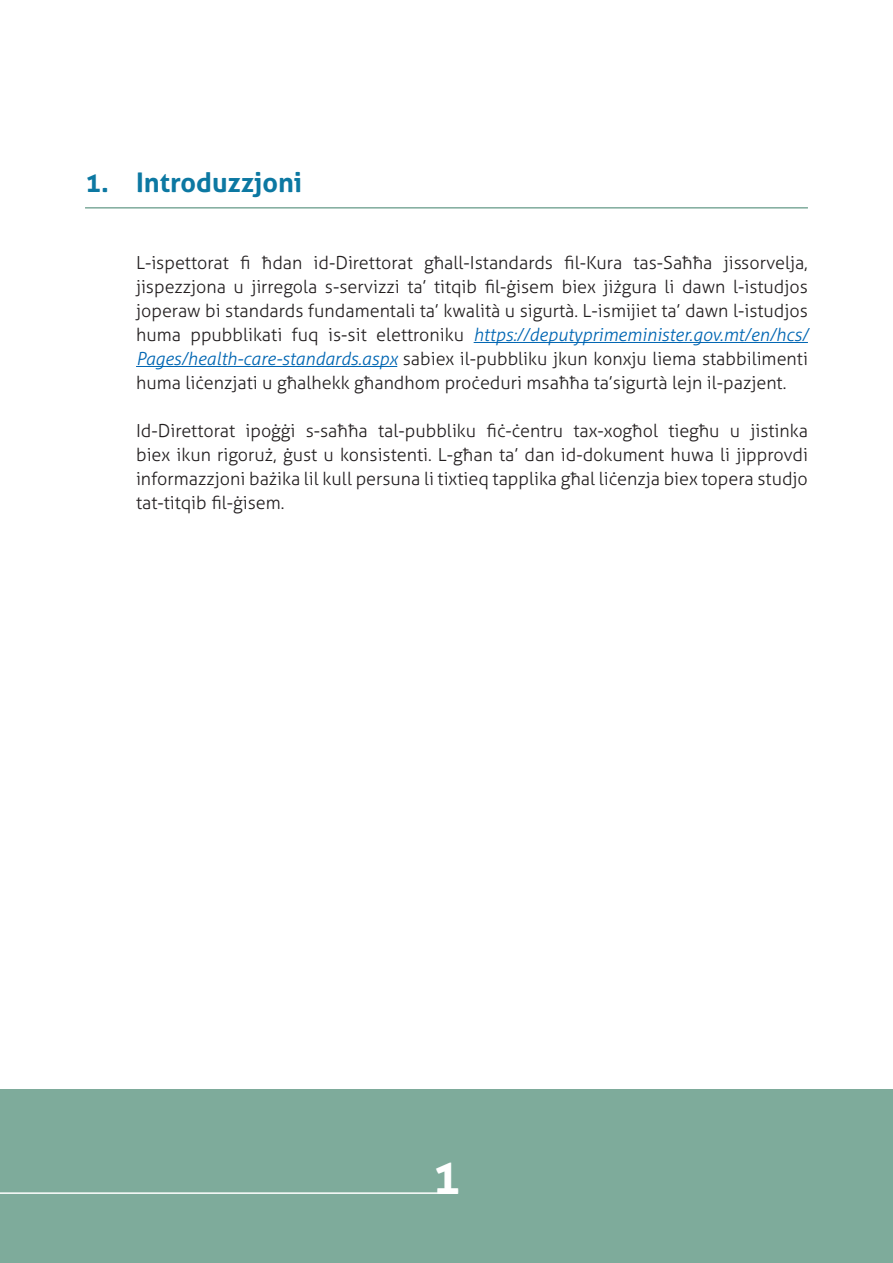
<style>
.page{position:relative;width:893px;height:1263px;background:#fff}
.page>*{position:absolute;margin:0;border:0;box-sizing:border-box;transform-origin:0 0}
.Normal__Web{font:700 48px "Aller";color:#fff}
.Normal__Web-2{font:700 27px "Aller";color:#0c78a2}
.Normal__Web-3{font:300 18px/24px "Aller";color:#231f20;text-align:justify}
.s1{font-style:italic;color:#0166b3}
</style>
<div class="page">
<div style="left:0;top:1089px;width:893px;height:174px;background:#7eab9b"></div>
<hr style="left:474px;top:342px;width:334px;height:1px;background:#0166b3">
<hr style="left:136px;top:366px;width:261px;height:1px;background:#0166b3">
<hr style="left:85px;top:207px;width:723px;height:2px;background:#7eab9b">
<hr style="left:0;top:1192px;width:444px;height:2px;background:#fff">
<p class="Normal__Web-2" style="left:85px;top:166px;width:219px">1. Introduzzjoni</p>
<p class="Normal__Web-3" style="left:136px;top:251px;width:673px">L‑ispettorat fi ħdan id‑Direttorat għall‑Istandards fil‑Kura tas‑Saħħa jissorvelja, jispezzjona u jirregola s‑servizzi ta’ titqib fil‑ġisem biex jiżgura li dawn l‑istudjos joperaw bi standards fundamentali ta’ kwalità u sigurtà. L‑ismijiet ta’ dawn l‑istudjos huma ppubblikati fuq is‑sit elettroniku <span class="s1">https://deputyprimeminister.gov.mt/en/hcs/ Pages/health‑care‑standards.aspx</span> sabiex il‑pubbliku jkun konxju liema stabbilimenti huma liċenzjati u għalhekk għandhom proċeduri msaħħa ta’sigurtà lejn il‑pazjent.</p>
<p class="Normal__Web-3" style="left:136px;top:419px;width:673px">Id‑Direttorat ipoġġi s‑saħħa tal‑pubbliku fiċ‑ċentru tax‑xogħol tiegħu u jistinka biex ikun rigoruż, ġust u konsistenti. L‑għan ta’ dan id‑dokument huwa li jipprovdi informazzjoni bażika lil kull persuna li tixtieq tapplika għal liċenzja biex topera studjo tat‑titqib fil‑ġisem.</p>
<p class="Normal__Web" style="left:432px;top:1147px;width:30px">1</p>
</div>
